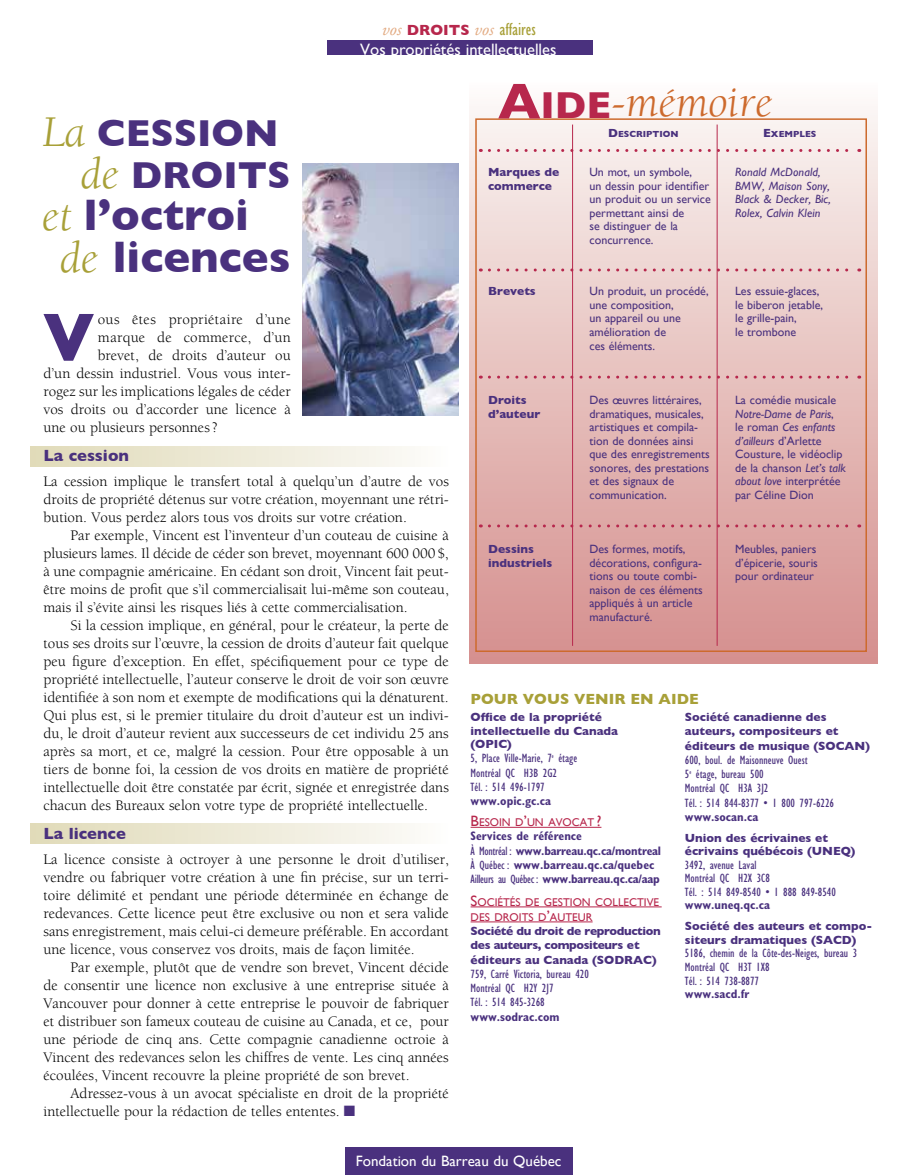
<style>
.page{position:relative;width:918px;height:1175px;background:#fff}
.page>*{position:absolute;margin:0;border:0;box-sizing:border-box;transform-origin:0 0}
.t1{font:700 68.25px "Gill Sans";color:#4a317e}
.t2{font:700 45px/42px "Gill Sans";color:#4a317e}
.t3{font:italic 45px "Berkeley";color:#cd6a2d}
.t4{font:700 38.25px/42px "Gill Sans";color:#4a317e}
.t5{font:condensed 18px "Gill Sans";color:#a8a038}
.t6{font:16.5px "Gill Sans";color:#fff}
.t7{font:700 16.5px "Gill Sans";color:#4a317e}
.t8{font:15px/18px "Berkeley";color:#000;text-align:justify}
.t9{font:15px "Gill Sans";color:#fff}
.t10{font:700 15px "Gill Sans";color:#a8a038}
.t11{font:condensed 12.3px/14.2px "Gill Sans";color:#4a317e}
.t12{font:700 condensed 12.3px/14.2px "Gill Sans";color:#4a317e}
.t13{font:12px/13.5px "Gill Sans";color:#4a317e}
.t14{font:700 12px/13.5px "Gill Sans";color:#4a317e}
.t15{font:700 12px/14.2px "Gill Sans";letter-spacing:-.03em;color:#4a317e}
.t16{font:italic 12px/13.5px "Gill Sans";letter-spacing:.01em;color:#4a317e}
.t17{font:11.25px/15px "Gill Sans";color:#b7274c}
.t18{font:700 9px "Gill Sans";color:#4a317e}
.s1{font-family:"Berkeley";font-weight:400;font-style:italic;font-size:45px;color:#a8a038}
.s2{font-family:"Berkeley";font-weight:400;font-style:italic;color:#a8a038}
.s3{font-family:"Adobe Garamond Pro";font-style:italic;font-stretch:normal;color:#e3ac84}
.s4{font-weight:700;font-stretch:normal;font-size:15px;color:#b7274c}
.s5{font-family:"Gill Sans";font-weight:700;font-style:normal;font-size:51px;color:#b7274c}
.s6{font-family:"Gill Sans";font-weight:700;font-style:normal;font-size:38.25px;color:#b7274c}
.s7{font-size:12px}
.s8{color:#4a317e}
.s9{font-style:italic}
.s10{font-size:15px}
.s11{font-weight:400}
</style>
<div class="page">
<div style="left:30px;top:446px;width:419px;height:20px;background:linear-gradient(to right,#e0dab8,#fcfcfa)"></div>
<div style="left:30px;top:823px;width:419px;height:20px;background:linear-gradient(to right,#e0dab8,#fcfcfa)"></div>
<div style="left:469px;top:82px;width:409px;height:582px;background:linear-gradient(to bottom,#fbf8f6,#d48d8b)"></div>
<div style="left:475px;top:118px;width:392px;height:534px;border:2px solid #cd6a2d"></div>
<div style="left:327px;top:41px;width:266px;height:14px;background:#4a317e"></div>
<div style="left:345px;top:1148px;width:227px;height:26px;background:#4a317e"></div>
<hr style="left:471px;top:827px;width:130px;height:1px;background:#b7274c">
<hr style="left:471px;top:906px;width:191px;height:1px;background:#b7274c">
<hr style="left:471px;top:921px;width:122px;height:1px;background:#b7274c">
<svg style="left:489px;top:149px;width:371px;height:3px"></svg>
<svg style="left:489px;top:268px;width:371px;height:3px"></svg>
<svg style="left:489px;top:375px;width:371px;height:3px"></svg>
<svg style="left:489px;top:524px;width:371px;height:3px"></svg>
<hr style="left:572px;top:124px;width:1px;height:522px;background:#b7274c">
<hr style="left:717px;top:124px;width:1px;height:522px;background:#b7274c">
<img style="left:303px;top:163px;width:156px;height:252px">
<h3 class="t4" style="left:80px;top:111px;width:212px;text-indent:-38px"><span class="s1">La</span> CESSION <span class="s1">de</span> DROITS</h3>
<h2 class="t2" style="left:60px;top:193px;width:232px;text-indent:-18px"><span class="s2">et</span> l’octroi <span class="s2">de</span> licences</h2>
<p class="t5" style="left:382px;top:20px;width:156px"><span class="s3">vos</span> <span class="s4">DROITS</span> <span class="s3">vos</span> affaires</p>
<p class="t6" style="left:360px;top:40px;width:198px">Vos propriétés intellectuelles</p>
<h2 class="t3" style="left:498px;top:79px;width:276px"><span class="s5">A</span><span class="s6">IDE</span>-mémoire</h2>
<p class="t18" style="left:608px;top:127px;width:72px"><span class="s7">D</span>ESCRIPTION</p>
<p class="t18" style="left:763px;top:127px;width:55px"><span class="s7">E</span>XEMPLES</p>
<p class="t14" style="left:488px;top:165px;width:73px">Marques de commerce</p>
<p class="t13" style="left:590px;top:165px;width:123px">Un mot, un symbole,<br>un dessin pour identifier un produit ou un service permettant ainsi de<br>se distinguer de la concurrence.</p>
<p class="t16" style="left:735px;top:165px;width:97px">Ronald McDonald,<br>BMW, Maison Sony,<br>Black &amp; Decker, Bic,<br>Rolex, Calvin Klein</p>
<h1 class="t1" style="left:43px;top:283px;width:53px">V</h1>
<p class="t8" style="left:98px;top:311px;width:194px">ous êtes propriétaire d’une</p>
<p class="t8" style="left:98px;top:329px;width:195px">marque de commerce, d’un</p>
<p class="t8" style="left:98px;top:347px;width:194px">brevet, de droits d’auteur ou</p>
<p class="t8" style="left:43px;top:365px;width:249px">d’un dessin industriel. Vous vous inter-</p>
<p class="t8" style="left:43px;top:383px;width:249px">rogez sur les implications légales de céder</p>
<p class="t8" style="left:43px;top:401px;width:249px">vos droits ou d’accorder une licence à</p>
<p class="t8" style="left:43px;top:419px;width:176px">une ou plusieurs personnes?</p>
<p class="t7" style="left:44px;top:442px;width:87px">La cession</p>
<p class="t8" style="left:44px;top:473px;width:407px">La cession implique le transfert total à quelqu’un d’autre de vos droits de propriété détenus sur votre création, moyennant une rétri&shy;bution. Vous perdez alors tous vos droits sur votre création.</p>
<p class="t8" style="left:44px;top:527px;width:407px;text-indent:27px">Par exemple, Vincent est l’inventeur d’un couteau de cuisine à plusieurs lames. Il décide de céder son brevet, moyennant 600 000$, à une compagnie américaine. En cédant son droit, Vincent fait peut&shy;être moins de profit que s’il commercialisait lui-même son couteau, mais il s’évite ainsi les risques liés à cette commercialisation.</p>
<p class="t8" style="left:44px;top:617px;width:407px;text-indent:27px">Si la cession implique, en général, pour le créateur, la perte de tous ses droits sur l’œuvre, la cession de droits d’auteur fait quelque peu figure d’exception. En effet, spécifiquement pour ce type de propriété intellectuelle, l’auteur conserve le droit de voir son œuvre identifiée à son nom et exempte de modifications qui la dénaturent.<br>Qui plus est, si le premier titulaire du droit d’auteur est un indivi&shy;du, le droit d’auteur revient aux successeurs de cet individu 25 ans après sa mort, et ce, malgré la cession. Pour être opposable à un tiers de bonne foi, la cession de vos droits en matière de propriété intellectuelle doit être constatée par écrit, signée et enregistrée dans chacun des Bureaux selon votre type de propriété intellectuelle.</p>
<p class="t7" style="left:44px;top:820px;width:84px">La licence</p>
<p class="t8" style="left:44px;top:851px;width:407px">La licence consiste à octroyer à une personne le droit d’utiliser, vendre ou fabriquer votre création à une fin précise, sur un terri&shy;toire délimité et pendant une période déterminée en échange de redevances. Cette licence peut être exclusive ou non et sera valide sans enregistrement, mais celui-ci demeure préférable. En accordant une licence, vous conservez vos droits, mais de façon limitée.</p>
<p class="t8" style="left:44px;top:959px;width:407px;text-indent:27px">Par exemple, plutôt que de vendre son brevet, Vincent décide de consentir une licence non exclusive à une entreprise située à Vancouver pour donner à cette entreprise le pouvoir de fabriquer et distribuer son fameux couteau de cuisine au Canada, et ce, pour une période de cinq ans. Cette compagnie canadienne octroie à Vincent des redevances selon les chiffres de vente. Les cinq années écoulées, Vincent recouvre la pleine propriété de son brevet.</p>
<p class="t8" style="left:44px;top:1085px;width:407px;text-indent:27px">Adressez-vous à un avocat spécialiste en droit de la propriété intellectuelle pour la rédaction de telles ententes. <span class="s8">■</span></p>
<p class="t14" style="left:488px;top:284px;width:49px">Brevets</p>
<p class="t13" style="left:590px;top:284px;width:121px">Un produit, un procédé, une composition,<br>un appareil ou une amélioration de<br>ces éléments.</p>
<p class="t13" style="left:735px;top:284px;width:89px">Les essuie-glaces, le biberon jetable, le grille-pain,<br>le trombone</p>
<p class="t14" style="left:488px;top:393px;width:54px">Droits d’auteur</p>
<p class="t13" style="left:590px;top:393px;width:122px">Des œuvres littéraires, dramatiques, musicales, artistiques et compila&shy;tion de données ainsi que des enregistrements sonores, des prestations et des signaux de communication.</p>
<p class="t13" style="left:735px;top:393px;width:112px">La comédie musicale<br><span class="s9">Notre-Dame de Paris</span>,<br>le roman <span class="s9">Ces enfants d’ailleurs</span> d’Arlette<br>Cousture, le vidéoclip de la chanson <span class="s9">Let’s talk about love</span> interprétée par Céline Dion</p>
<p class="t14" style="left:488px;top:542px;width:66px">Dessins industriels</p>
<p class="t13" style="left:590px;top:542px;width:115px">Des formes, motifs, décorations, configura&shy;tions ou toute combi&shy;naison de ces éléments appliqués à un article manufacturé.</p>
<p class="t13" style="left:735px;top:542px;width:84px">Meubles, paniers d’épicerie, souris pour ordinateur</p>
<p class="t10" style="left:471px;top:687px;width:230px">POUR VOUS VENIR EN AIDE</p>
<p class="t14" style="left:471px;top:710px;width:149px">Office de la propriété intellectuelle du Canada (OPIC)</p>
<p class="t11" style="left:471px;top:751px;width:108px">5, Place Ville-Marie, 7<sup>e</sup> étage<br>Montréal QC H3B 2G2<br>Tél. : 514 496-1797</p>
<p class="t12" style="left:471px;top:794px;width:82px">www.opic.gc.ca</p>
<p class="t17" style="left:471px;top:814px;width:132px"><span class="s10">B</span>ESOIN D<span class="s10">’</span>UN AVOCAT <span class="s10">?</span></p>
<p class="t12" style="left:471px;top:829px;width:192px">Services de référence<br><span class="s11">À Montréal :</span> www.barreau.qc.ca/montreal <span class="s11">À Québec :</span> www.barreau.qc.ca/quebec <span class="s11">Ailleurs au Québec :</span> www.barreau.qc.ca/aap</p>
<p class="t17" style="left:471px;top:894px;width:190px"><span class="s10">S</span>OCIÉTÉS DE GESTION COLLECTIVE<br>DES DROITS D<span class="s10">’</span>AUTEUR</p>
<p class="t15" style="left:471px;top:923px;width:192px">Société du droit de reproduction des auteurs, compositeurs et éditeurs au Canada (SODRAC)</p>
<p class="t11" style="left:471px;top:966px;width:120px">759, Carré Victoria, bureau 420<br>Montréal QC H2Y 2J7<br>Tél. : 514 845-3268</p>
<p class="t12" style="left:471px;top:1009px;width:90px">www.sodrac.com</p>
<p class="t14" style="left:685px;top:709px;width:187px;line-height:14.2px">Société canadienne des auteurs, compositeurs et éditeurs de musique (SOCAN)</p>
<p class="t11" style="left:685px;top:753px;width:151px">600, boul. de Maisonneuve Ouest<br>5<sup>e</sup> étage, bureau 500<br>Montréal QC H3A 3J2<br>Tél. : 514 844-8377 • 1 800 797-6226</p>
<p class="t12" style="left:685px;top:809px;width:75px">www.socan.ca</p>
<p class="t14" style="left:685px;top:831px;width:172px">Union des écrivaines et écrivains québécois (UNEQ)</p>
<p class="t11" style="left:685px;top:858px;width:153px;line-height:13.5px">3492, avenue Laval<br>Montréal QC H2X 3C8<br>Tél. : 514 849-8540 • 1 888 849-8540</p>
<p class="t12" style="left:685px;top:898px;width:87px">www.uneq.qc.ca</p>
<p class="t14" style="left:685px;top:919px;width:189px">Société des auteurs et compo&shy;siteurs dramatiques (SACD)</p>
<p class="t11" style="left:685px;top:947px;width:174px;line-height:13.5px">5186, chemin de la Côte-des-Neiges, bureau 3<br>Montréal QC H3T 1X8<br>Tél. : 514 738-8877</p>
<p class="t12" style="left:685px;top:986px;width:66px">www.sacd.fr</p>
<p class="t9" style="left:356px;top:1152px;width:207px">Fondation du Barreau du Québec</p>
</div>
